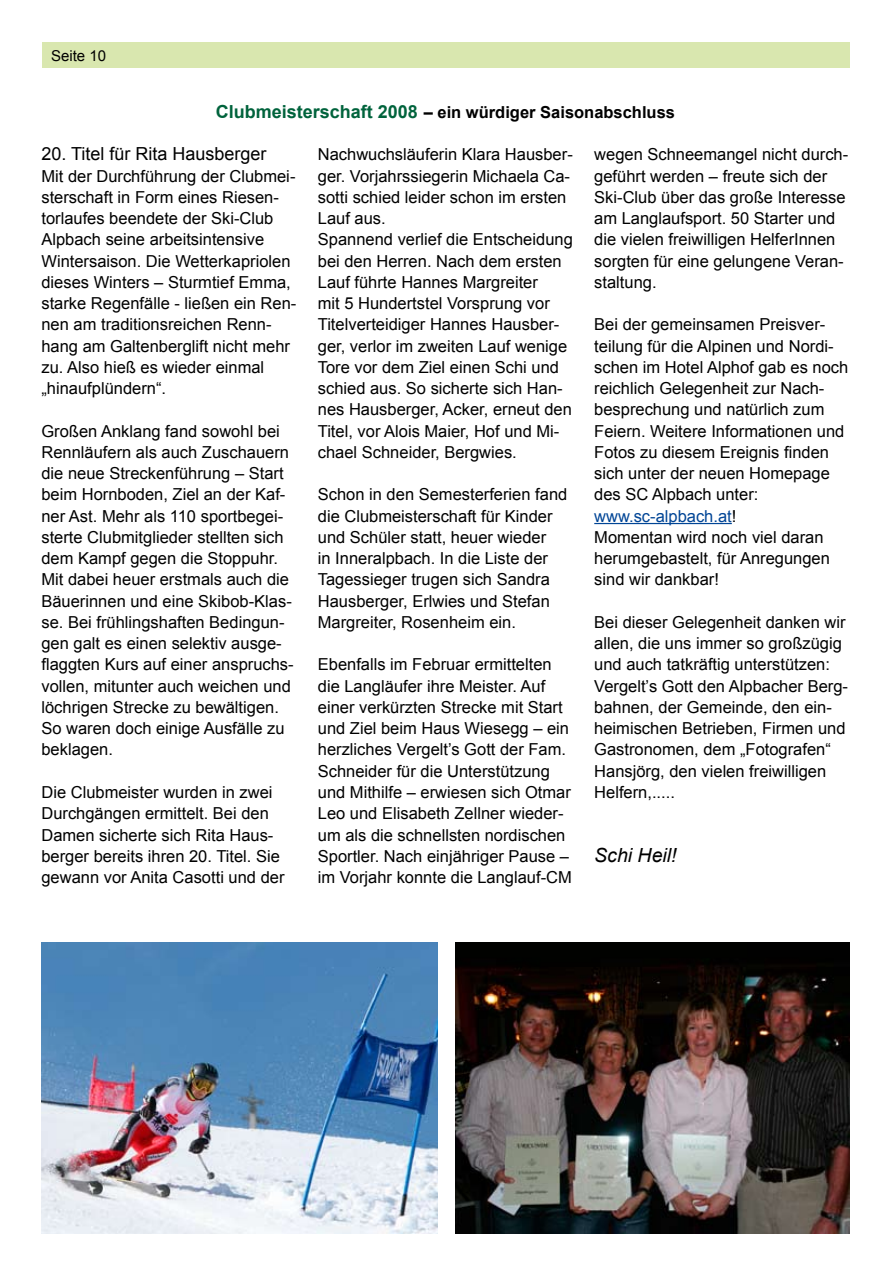
<style>
.page{position:relative;width:893px;height:1263px;background:#fff}
.page>*{position:absolute;margin:0;border:0;box-sizing:border-box;transform-origin:0 0}
.t1{font:italic 19.5px "Arial";color:#000}
.t2{font:18px "Arial";color:#000}
.t3{font:16.5px/21.3px "Arial";color:#000}
.t4{font:700 16.5px "Arial";color:#000}
.t5{font:15px "Arial";color:#000}
.s1{font-size:18px;color:#00633c}
.s2{color:#004596}
</style>
<div class="page">
<div style="left:43px;top:43px;width:807px;height:25px;background:#d9e7af"></div>
<hr style="left:594px;top:523px;width:138px;height:1px;background:#004596">
<img style="left:455px;top:943px;width:394px;height:290px">
<img style="left:41px;top:943px;width:397px;height:290px">
<p class="t5" style="left:51px;top:47px;width:57px">Seite 10</p>
<p class="t4" style="left:216px;top:103px;width:461px"><span class="s1">Clubmeisterschaft 2008</span> – ein würdiger Saisonabschluss</p>
<p class="t3" style="left:318px;top:144px;width:256px">Nachwuchsläuferin Klara Hausber&shy;ger. Vorjahrssiegerin Michaela Ca&shy;sotti schied leider schon im ersten<br>Lauf aus.<br>Spannend verlief die Entscheidung bei den Herren. Nach dem ersten<br>Lauf führte Hannes Margreiter<br>mit 5 Hundertstel Vorsprung vor<br>Titelverteidiger Hannes Hausber&shy;ger, verlor im zweiten Lauf wenige<br>Tore vor dem Ziel einen Schi und schied aus. So sicherte sich Han&shy;nes Hausberger, Acker, erneut den<br>Titel, vor Alois Maier, Hof und Mi&shy;chael Schneider, Bergwies.</p>
<p class="t3" style="left:318px;top:484px;width:251px">Schon in den Semesterferien fand die Clubmeisterschaft für Kinder und Schüler statt, heuer wieder<br>in Inneralpbach. In die Liste der<br>Tagessieger trugen sich Sandra<br>Hausberger, Erlwies und Stefan<br>Margreiter, Rosenheim ein.</p>
<p class="t3" style="left:318px;top:654px;width:256px">Ebenfalls im Februar ermittelten die Langläufer ihre Meister. Auf einer verkürzten Strecke mit Start und Ziel beim Haus Wiesegg – ein herzliches Vergelt’s Gott der Fam.<br>Schneider für die Unterstützung und Mithilfe – erwiesen sich Otmar Leo und Elisabeth Zellner wieder&shy;um als die schnellsten nordischen Sportler. Nach einjähriger Pause – im Vorjahr konnte die Langlauf-CM</p>
<p class="t2" style="left:41px;top:144px;width:227px">20. Titel für Rita Hausberger</p>
<p class="t3" style="left:41px;top:165px;width:256px">Mit der Durchführung der Clubmei&shy;sterschaft in Form eines Riesen&shy;torlaufes beendete der Ski-Club<br>Alpbach seine arbeitsintensive<br>Wintersaison. Die Wetterkapriolen dieses Winters – Sturmtief Emma, starke Regenfälle - ließen ein Ren&shy;nen am traditionsreichen Renn&shy;hang am Galtenberglift nicht mehr zu. Also hieß es wieder einmal „hinaufplündern“.</p>
<p class="t3" style="left:41px;top:420px;width:254px">Großen Anklang fand sowohl bei<br>Rennläufern als auch Zuschauern die neue Streckenführung – Start beim Hornboden, Ziel an der Kaf&shy;ner Ast. Mehr als 110 sportbegei&shy;sterte Clubmitglieder stellten sich dem Kampf gegen die Stoppuhr.<br>Mit dabei heuer erstmals auch die<br>Bäuerinnen und eine Skibob-Klas&shy;se. Bei frühlingshaften Bedingun&shy;gen galt es einen selektiv ausge&shy;flaggten Kurs auf einer anspruchs&shy;vollen, mitunter auch weichen und löchrigen Strecke zu bewältigen.<br>So waren doch einige Ausfälle zu beklagen.</p>
<p class="t3" style="left:41px;top:781px;width:245px">Die Clubmeister wurden in zwei<br>Durchgängen ermittelt. Bei den<br>Damen sicherte sich Rita Haus&shy;berger bereits ihren 20. Titel. Sie gewann vor Anita Casotti und der</p>
<p class="t3" style="left:594px;top:144px;width:256px">wegen Schneemangel nicht durch&shy;geführt werden – freute sich der<br>Ski-Club über das große Interesse am Langlaufsport. 50 Starter und die vielen freiwilligen HelferInnen sorgten für eine gelungene Veran&shy;staltung.</p>
<p class="t3" style="left:594px;top:314px;width:256px">Bei der gemeinsamen Preisver&shy;teilung für die Alpinen und Nordi&shy;schen im Hotel Alphof gab es noch reichlich Gelegenheit zur Nach&shy;besprechung und natürlich zum<br>Feiern. Weitere Informationen und<br>Fotos zu diesem Ereignis finden sich unter der neuen Homepage des SC Alpbach unter: <span class="s2">www.sc-alpbach.at</span>!<br>Momentan wird noch viel daran herumgebastelt, für Anregungen sind wir dankbar!</p>
<p class="t3" style="left:594px;top:611px;width:255px">Bei dieser Gelegenheit danken wir allen, die uns immer so großzügig und auch tatkräftig unterstützen:<br>Vergelt’s Gott den Alpbacher Berg&shy;bahnen, der Gemeinde, den ein&shy;heimischen Betrieben, Firmen und<br>Gastronomen, dem „Fotografen“<br>Hansjörg, den vielen freiwilligen<br>Helfern,.....</p>
<p class="t1" style="left:594px;top:844px;width:84px">Schi Heil!</p>
</div>
